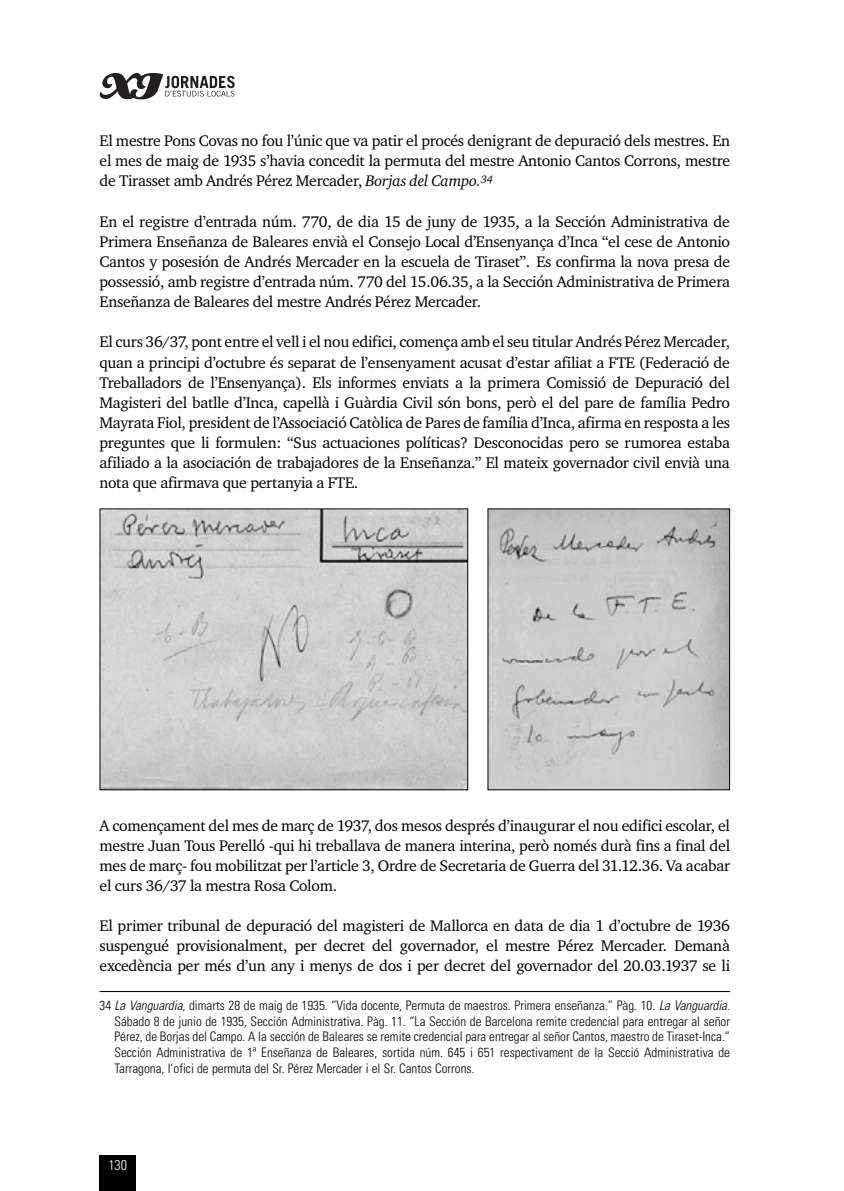
<style>
.page{position:relative;width:844px;height:1191px;background:#fff}
.page>*{position:absolute;margin:0;border:0;box-sizing:border-box;transform-origin:0 0}
.t1{font:15.75px/20.1px "Charter ITC";letter-spacing:-.015em;color:#000;text-align:justify}
.t2{font:300 condensed 14px "Univers";color:#fff}
.t3{font:300 condensed 13.12px/15.8px "Univers";color:#000;text-align:justify}
.s1{font-style:italic}
</style>
<div class="page">
<svg style="left:100px;top:73px;width:135px;height:26px"></svg>
<div style="left:99px;top:1155px;width:37px;height:36px;background:#000"></div>
<hr style="left:99px;top:991px;width:631px;height:1px;background:#000">
<img style="left:101px;top:510px;width:365px;height:278px">
<div style="left:99px;top:508px;width:369px;height:282px;border:1px solid #000"></div>
<img style="left:489px;top:510px;width:238px;height:278px">
<p class="t1" style="left:99px;top:132px;width:632px">El mestre Pons Covas no fou l’únic que va patir el procés denigrant de depuració dels mestres. En el mes de maig de 1935 s’havia concedit la permuta del mestre Antonio Cantos Corrons, mestre de Tirasset amb Andrés Pérez Mercader, <span class="s1">Borjas del Campo.</span><sup>34</sup></p>
<p class="t1" style="left:99px;top:212px;width:632px">En el registre d’entrada núm. 770, de dia 15 de juny de 1935, a la Sección Administrativa de Primera Enseñanza de Baleares envià el Consejo Local d’Ensenyança d’Inca “el cese de Antonio Cantos y posesión de Andrés Mercader en la escuela de Tiraset”. Es confirma la nova presa de possessió, amb registre d’entrada núm. 770 del 15.06.35, a la Sección Administrativa de Primera Enseñanza de Baleares del mestre Andrés Pérez Mercader.</p>
<p class="t1" style="left:99px;top:333px;width:632px">El curs 36/37, pont entre el vell i el nou edifici, comença amb el seu titular Andrés Pérez Mercader, quan a principi d’octubre és separat de l’ensenyament acusat d’estar afiliat a FTE (Federació de Treballadors de l’Ensenyança). Els informes enviats a la primera Comissió de Depuració del Magisteri del batlle d’Inca, capellà i Guàrdia Civil són bons, però el del pare de família Pedro Mayrata Fiol, president de l’Associació Catòlica de Pares de família d’Inca, afirma en resposta a les preguntes que li formulen: “Sus actuaciones políticas? Desconocidas pero se rumorea estaba afiliado a la asociación de trabajadores de la Enseñanza.” El mateix governador civil envià una nota que afirmava que pertanyia a FTE.</p>
<p class="t1" style="left:99px;top:816px;width:632px">A començament del mes de març de 1937, dos mesos després d’inaugurar el nou edifici escolar, el mestre Juan Tous Perelló -qui hi treballava de manera interina, però només durà fins a final del mes de març- fou mobilitzat per l’article 3, Ordre de Secretaria de Guerra del 31.12.36. Va acabar el curs 36/37 la mestra Rosa Colom.</p>
<p class="t1" style="left:99px;top:917px;width:632px">El primer tribunal de depuració del magisteri de Mallorca en data de dia 1 d’octubre de 1936 suspengué provisionalment, per decret del governador, el mestre Pérez Mercader. Demanà excedència per més d’un any i menys de dos i per decret del governador del 20.03.1937 se li</p>
<p class="t3" style="left:114px;top:998px;width:617px;text-indent:-15px">34 <span class="s1">La Vanguardia</span>, dimarts 28 de maig de 1935. “Vida docente, Permuta de maestros. Primera enseñanza.” Pàg. 10. <span class="s1">La Vanguardia</span>.<br>Sábado 8 de junio de 1935, Sección Administrativa. Pàg. 11. “La Sección de Barcelona remite credencial para entregar al señor Pérez, de Borjas del Campo. A la sección de Baleares se remite credencial para entregar al señor Cantos, maestro de Tiraset-Inca.” Sección Administrativa de 1ª Enseñanza de Baleares, sortida núm. 645 i 651 respectivament de la Secció Administrativa de Tarragona, l’ofici de permuta del Sr. Pérez Mercader i el Sr. Cantos Corrons.</p>
<p class="t2" style="left:108px;top:1160px;width:20px">130</p>
</div>
